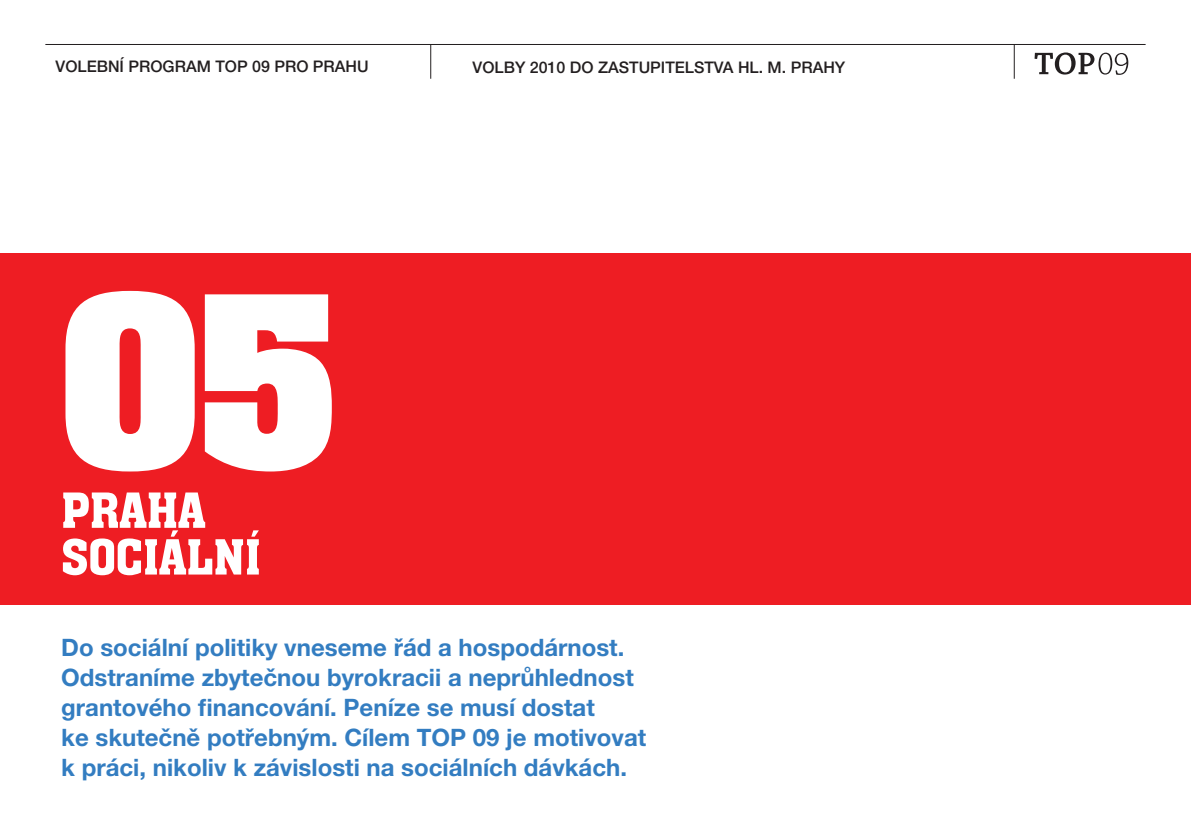
<style>
.page{position:relative;width:1191px;height:840px;background:#fff}
.page>*{position:absolute;margin:0;border:0;box-sizing:border-box;transform-origin:0 0}
.t1{font:700 202.4px "Aachen CE";color:#fff}
.t2{font:500 53px "Aachen DCE";color:#fff}
.t3{font:700 24px/30px "Helvetica Neue LT Pro";color:#337dc1}
.t4{font:500 16px "Helvetica Neue LT Pro";color:#231f20}
</style>
<div class="page">
<div style="left:0;top:253px;width:1191px;height:352px;background:#ee1d23"></div>
<hr style="left:45px;top:44px;width:1100px;height:1px;background:#231f20">
<svg style="left:1034px;top:52px;width:94px;height:23px"></svg>
<hr style="left:430px;top:45px;width:1px;height:34px;background:#231f20">
<hr style="left:1013px;top:45px;width:1px;height:34px;background:#231f20">
<p class="t4" style="left:56px;top:61px;width:315px">VOLEBNÍ PROGRAM TOP 09 PRO PRAHU</p>
<p class="t4" style="left:472px;top:61px;width:374px">VOLBY 2010 DO ZASTUPITELSTVA HL. M. PRAHY</p>
<h1 class="t1" style="left:61px;top:291px;width:275px">05</h1>
<h2 class="t2" style="left:61px;top:491px;width:146px">PRAHA</h2>
<h2 class="t2" style="left:61px;top:537px;width:201px">SOCIÁLNÍ</h2>
<p class="t3" style="left:61px;top:634px;width:586px">Do sociální politiky vneseme řád a hospodárnost.<br>Odstraníme zbytečnou byrokracii a neprůhlednost grantového financování. Peníze se musí dostat<br>ke skutečně potřebným. Cílem TOP 09 je motivovat k práci, nikoliv k závislosti na sociálních dávkách.</p>
</div>
